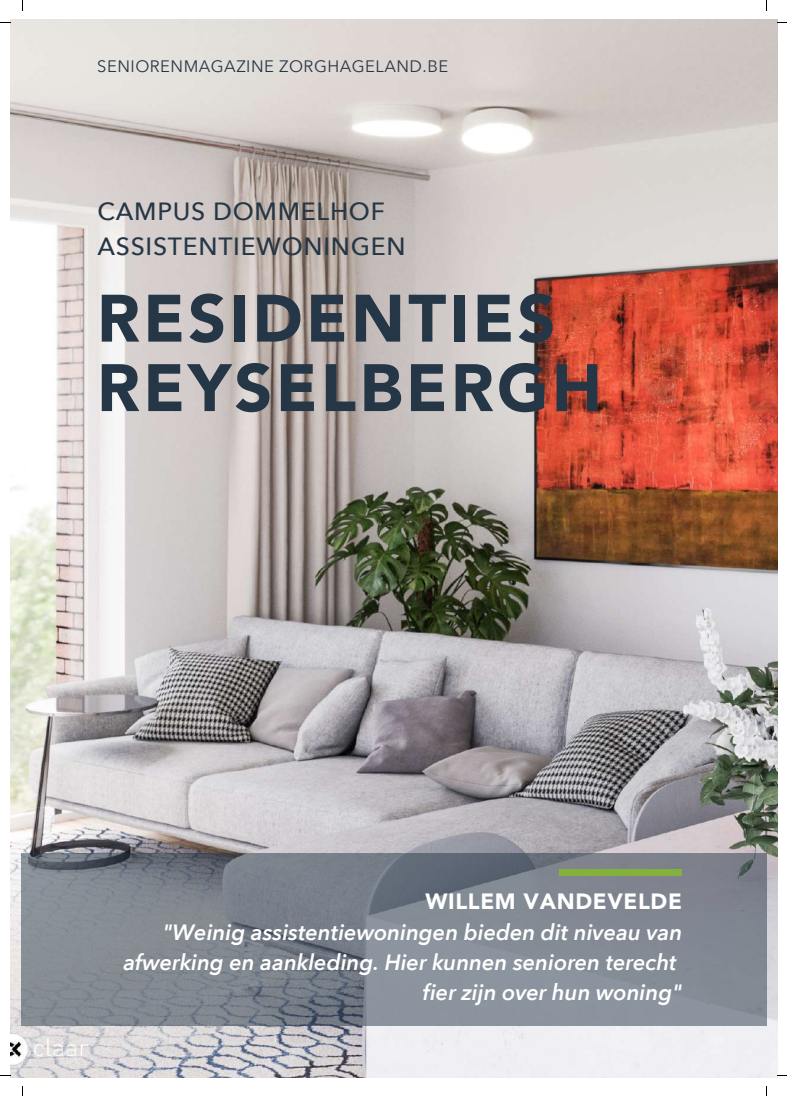
<style>
.page{position:relative;width:787px;height:1096px;background:#fff}
.page>*{position:absolute;margin:0;border:0;box-sizing:border-box;transform-origin:0 0}
.t1{font:900 66.25px/69.4px "Avenir";letter-spacing:.05em;color:#253746}
.t2{font:500 24.88px/34.8px "Avenir Next";letter-spacing:.03em;color:#253746}
.t3{font:italic 600 22.12px/30px "Avenir Next";color:#fff;text-align:right}
.t4{font:900 22.12px "Avenir";letter-spacing:.03em;color:#fff}
.t5{font:16.5px "Avenir Next";letter-spacing:.03em;color:#253746}
</style>
<div class="page">
<img style="left:10px;top:19px;width:767px;height:1058px">
<svg style="left:21px;top:853px;width:745px;height:172px;background:#7e858f"></svg>
<div style="left:559px;top:869px;width:123px;height:6px;background:#83b13b"></div>
<p class="t5" style="left:97px;top:55px;width:352px">SENIORENMAGAZINE ZORGHAGELAND.BE</p>
<p class="t2" style="left:97px;top:195px;width:310px">CAMPUS DOMMELHOF<br>ASSISTENTIEWONINGEN</p>
<h1 class="t1" style="left:97px;top:286px;width:507px">RESIDENTIES<br>REYSELBERGH</h1>
<p class="t4" style="left:425px;top:887px;width:258px">WILLEM VANDEVELDE</p>
<p class="t3" style="left:123px;top:917px;width:560px">"Weinig assistentiewoningen bieden dit niveau van afwerking en aankleding. Hier kunnen senioren terecht fier zijn over hun woning"</p>
</div>
